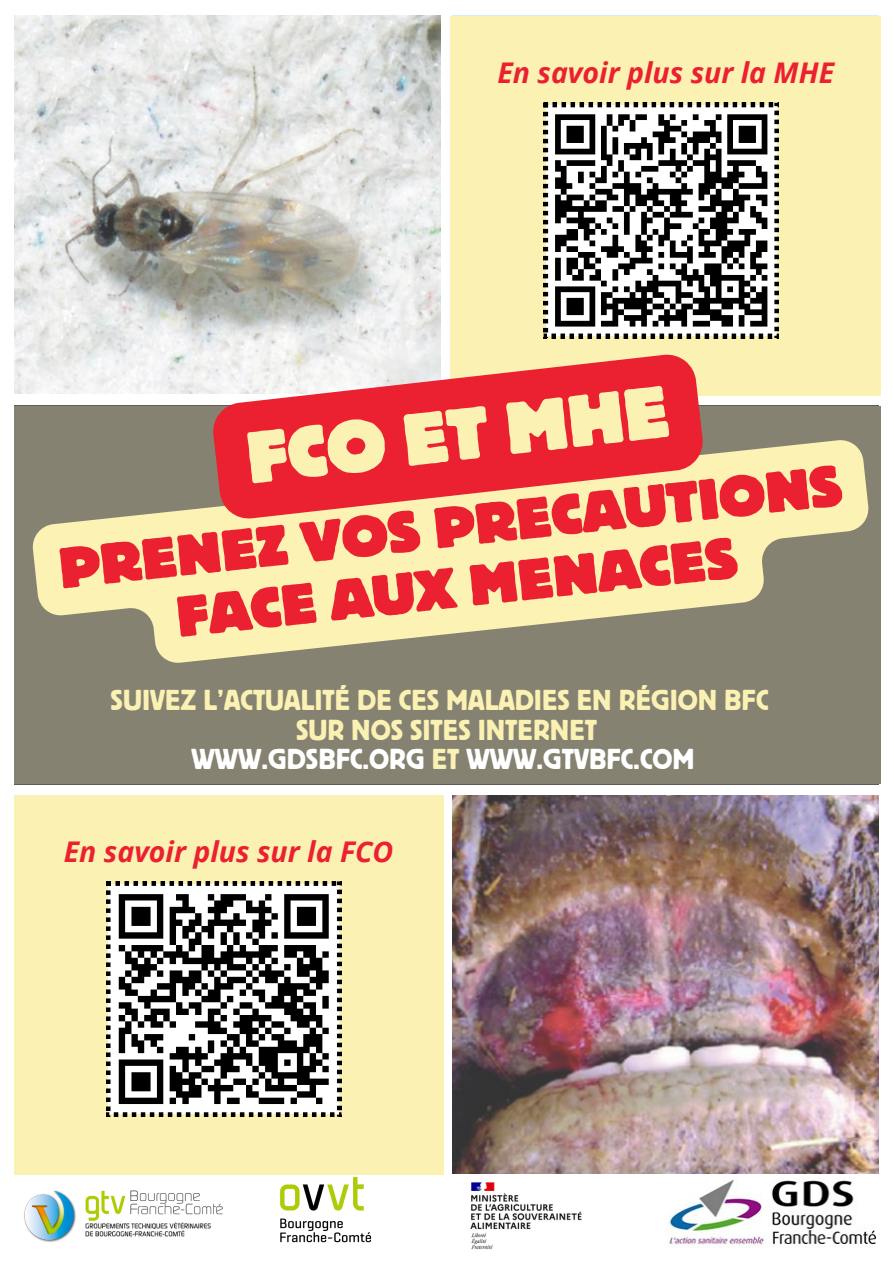
<style>
.page{position:relative;width:894px;height:1264px;background:#fff}
.page>*{position:absolute;margin:0;border:0;box-sizing:border-box;transform-origin:0 0}
.t1{font:800 76.65px "Bloc";color:#faf1b3}
.t2{font:800 60px/60.8px "Bloc";color:#eb2030;text-align:center}
.t3{font:30.15px/29.2px "Bloc";color:#faf1b3;text-align:center}
.t4{font:italic 700 28.5px "Open Sans";color:#eb2030}
.s1{color:#fff}
</style>
<div class="page">
<img style="left:14px;top:16px;width:427px;height:378px">
<img style="left:452px;top:795px;width:426px;height:378px">
<div style="left:450px;top:16px;width:430px;height:379px;background:#faf1b3"></div>
<svg style="left:543px;top:103px;width:235px;height:235px;background:#8f8f8e"></svg>
<div style="left:14px;top:795px;width:429px;height:379px;background:#faf1b3"></div>
<svg style="left:106px;top:881px;width:235px;height:235px;background:#888887"></svg>
<img style="left:24px;top:1190px;width:199px;height:52px">
<img style="left:275px;top:1174px;width:115px;height:69px">
<img style="left:667px;top:1179px;width:208px;height:68px">
<img style="left:470px;top:1182px;width:112px;height:67px">
<div style="left:14px;top:406px;width:866px;height:378px;background:#868272"></div>
<svg style="left:32px;top:440px;width:837px;height:223px;fill:#fbf2b3"></svg>
<svg style="left:210px;top:351px;width:495px;height:170px;background:#ed6562"></svg>
<h1 class="t4" style="left:497px;top:52px;width:338px">En savoir plus sur la MHE</h1>
<p class="t1" style="left:242px;top:415px;width:425px;rotate:-6deg">FCO ET MHE</p>
<h2 class="t2" style="left:56px;top:538px;width:788px;rotate:-6deg">PRENEZ VOS PRECAUTIONS<br>FACE AUX MENACES</h2>
<p class="t3" style="left:111px;top:686px;width:659px">SUIVEZ L’ACTUALITÉ DE CES MALADIES EN RÉGION BFC<br>SUR NOS SITES INTERNET<br><span class="s1">WWW.GDSBFC.ORG</span> ET <span class="s1">WWW.GTVBFC.COM</span></p>
<p class="t4" style="left:64px;top:831px;width:331px">En savoir plus sur la FCO</p>
</div>
